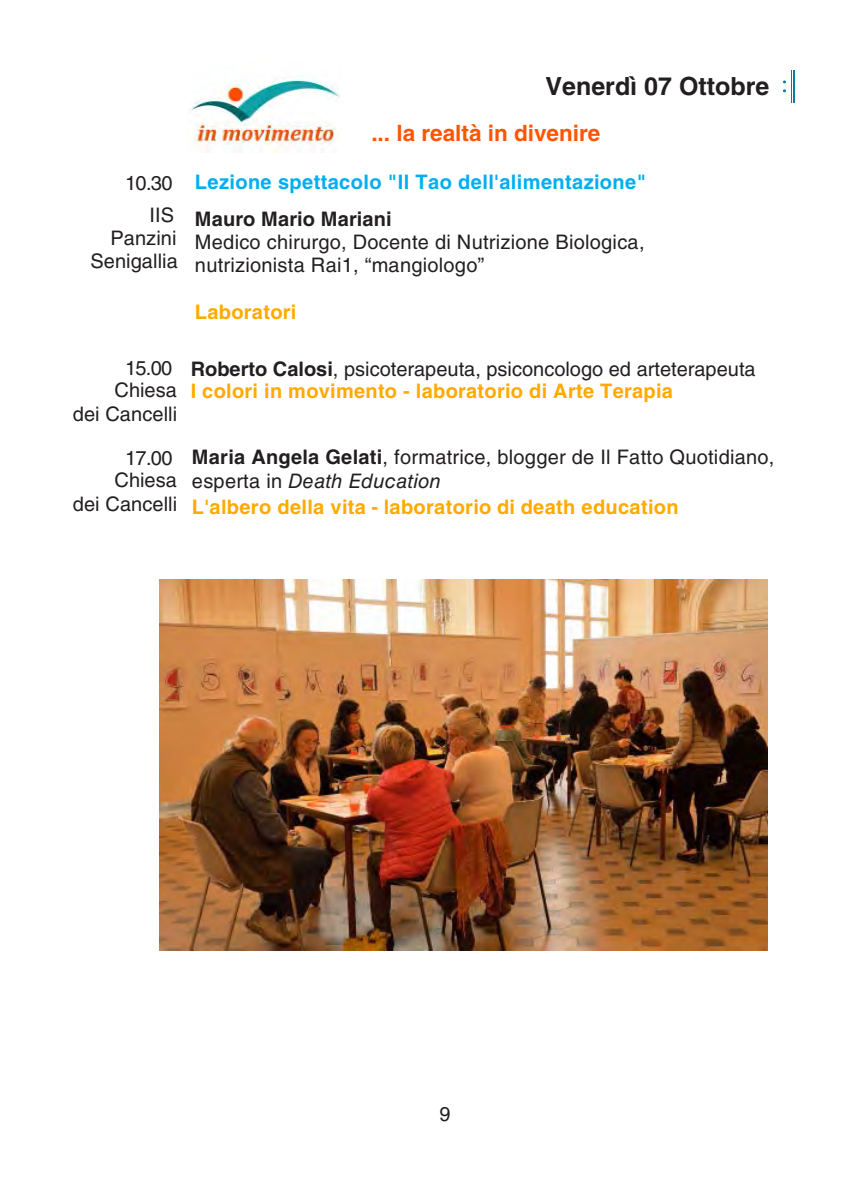
<style>
.page{position:relative;width:858px;height:1177px;background:#fff}
.page>*{position:absolute;margin:0;border:0;box-sizing:border-box;transform-origin:0 0}
.t1{font:700 25px "Helvetica LT Std";color:#231f20}
.t2{font:700 22.5px "Helvetica LT Std";color:#f50}
.t3{font:20px/23.2px "Helvetica LT Std";letter-spacing:.015em;color:#231f20}
.t4{font:700 20px "Helvetica LT Std";letter-spacing:.015em;color:#fa0}
.t5{font:700 20px "Helvetica LT Std";letter-spacing:.02em;color:#00aeef}
.s1{font-weight:700}
.s2{font-weight:700;color:#fa0}
.s3{font-style:italic}
</style>
<div class="page">
<img style="left:187px;top:76px;width:153px;height:77px">
<hr style="left:790px;top:70px;width:1px;height:33px;background:#0e79a1">
<hr style="left:793px;top:70px;width:2px;height:33px;background:#0e79a1">
<img style="left:159px;top:579px;width:608px;height:371px">
<p class="t3" style="left:125px;top:171px;width:49px">10.30</p>
<p class="t3" style="left:150px;top:203px;width:26px">IIS</p>
<p class="t3" style="left:110px;top:226px;width:68px">Panzini</p>
<p class="t3" style="left:90px;top:250px;width:89px">Senigallia</p>
<p class="t1" style="left:545px;top:71px;width:225px">Venerdì 07 Ottobre</p>
<p class="t2" style="left:371px;top:119px;width:230px">... la realtà in divenire</p>
<p class="t5" style="left:195px;top:170px;width:452px">Lezione spettacolo "Il Tao dell'alimentazione"</p>
<p class="t3" style="left:195px;top:208px;width:451px"><span class="s1">Mauro Mario Mariani<br></span>Medico chirurgo, Docente di Nutrizione Biologica, nutrizionista Rai1, “mangiologo”</p>
<p class="t4" style="left:195px;top:299px;width:103px">Laboratori</p>
<p class="t3" style="left:73px;top:356px;width:106px;text-align:right">15.00<br>Chiesa<br>dei Cancelli</p>
<p class="t3" style="left:73px;top:446px;width:106px;text-align:right">17.00<br>Chiesa<br>dei Cancelli</p>
<p class="t3" style="left:191px;top:357px;width:566px"><span class="s1">Roberto Calosi</span>, psicoterapeuta, psiconcologo ed arteterapeuta<br><span class="s2">I colori in movimento - laboratorio di Arte Terapia</span></p>
<p class="t3" style="left:192px;top:444px;width:584px;line-height:24px"><span class="s1">Maria Angela Gelati</span>, formatrice, blogger de Il Fatto Quotidiano, esperta in <span class="s3">Death Education</span></p>
<p class="t4" style="left:192px;top:495px;width:488px">L'albero della vita - laboratorio di death education</p>
<p class="t3" style="left:439px;top:1102px;width:13px">9</p>
</div>
